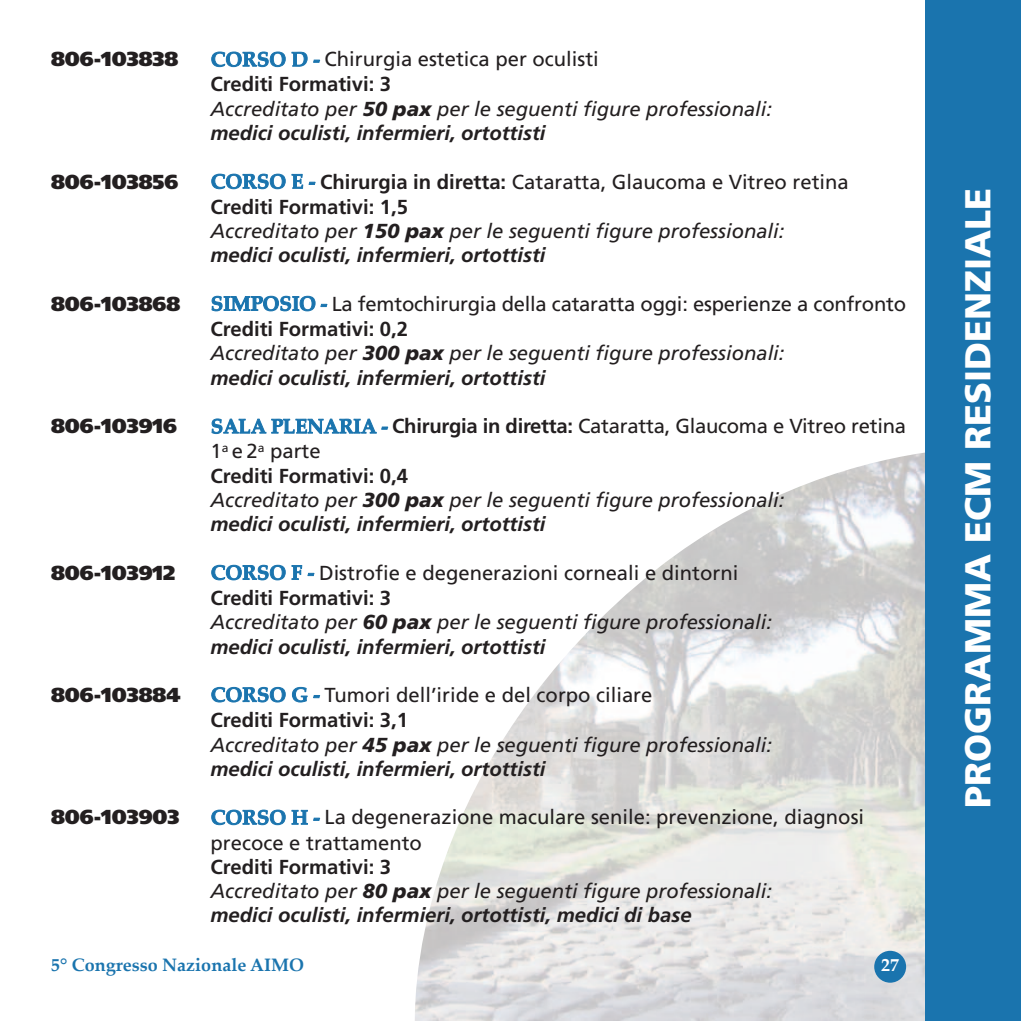
<style>
.page{position:relative;width:1021px;height:1021px;background:#fff}
.page>*{position:absolute;margin:0;border:0;box-sizing:border-box;transform-origin:0 0}
.t1{font:900 36px "Frutiger";color:#fff}
.t2{font:italic 20.25px/24.5px "Frutiger";color:#231f20}
.t3{font:20.25px/24.5px "Frutiger";color:#231f20}
.t4{font:italic 700 20.25px/24.3px "Frutiger";color:#231f20}
.t5{font:900 20.25px "Frutiger";color:#231f20}
.t6{font:700 18px "Palatino Linotype";color:#1a74ae}
.t7{font:700 18px "Palatino Linotype";color:#fff}
.s1{font-family:"Palatino Linotype";font-weight:700;font-style:normal;color:#1a74ae}
.s2{font-style:normal}
.s3{font-weight:700;font-style:normal}
.s4{font-weight:900}
.s5{font-weight:700}
.s6{font-family:"Palatino Linotype";font-weight:700;color:#1a74ae}
.s7{font-style:italic}
.s8{font-weight:900;font-style:italic}
.s9{font-weight:700;font-style:italic}
.s10{font-weight:400}
</style>
<div class="page">
<img style="left:415px;top:452px;width:510px;height:568px">
<div style="left:874px;top:950px;width:32px;height:32px;background:#1a74ae;border-radius:50%"></div>
<div style="left:925px;top:0;width:95px;height:1020px;background:#1a74ae"></div>
<p class="t5" style="left:51px;top:51px;width:129px">806-103838</p>
<p class="t2" style="left:210px;top:48px;width:563px"><span class="s1">CORSO D -</span> <span class="s2">Chirurgia estetica per oculisti<br></span><span class="s3">Crediti Formativi: 3<br></span>Accreditato per <span class="s4">50 pax</span> per le seguenti figure professionali: <span class="s5">medici oculisti, infermieri, ortottisti</span></p>
<p class="t5" style="left:51px;top:173px;width:129px">806-103856</p>
<p class="t2" style="left:210px;top:171px;width:639px"><span class="s1">CORSO E -</span> <span class="s3">Chirurgia in diretta:</span> <span class="s2">Cataratta, Glaucoma e Vitreo retina </span><span class="s3">Crediti Formativi: 1,5<br></span>Accreditato per <span class="s4">150 pax</span> per le seguenti figure professionali: <span class="s5">medici oculisti, infermieri, ortottisti</span></p>
<p class="t5" style="left:51px;top:296px;width:131px">806-103868</p>
<p class="t3" style="left:210px;top:293px;width:697px"><span class="s6">SIMPOSIO -</span> La femtochirurgia della cataratta oggi: esperienze a confronto <span class="s5">Crediti Formativi: 0,2<br></span><span class="s7">Accreditato per</span> <span class="s8">300 pax</span> <span class="s7">per le seguenti figure professionali:<br></span><span class="s9">medici oculisti, infermieri, ortottisti</span></p>
<p class="t5" style="left:51px;top:418px;width:127px">806-103916</p>
<p class="t2" style="left:210px;top:415px;width:697px"><span class="s1">SALA PLENARIA -</span> <span class="s3">Chirurgia in diretta:</span> <span class="s2">Cataratta, Glaucoma e Vitreo retina 1</span><sup>a</sup> <span class="s2">e 2</span><sup>a</sup> <span class="s2">parte<br></span><span class="s3">Crediti Formativi: 0,4<br></span>Accreditato per <span class="s4">300 pax</span> per le seguenti figure professionali:<br><span class="s5">medici oculisti, infermieri, ortottisti</span></p>
<p class="t5" style="left:51px;top:564px;width:126px">806-103912</p>
<p class="t2" style="left:210px;top:562px;width:563px"><span class="s1">CORSO F -</span> <span class="s2">Distrofie e degenerazioni corneali e dintorni </span><span class="s3">Crediti Formativi: 3<br></span>Accreditato per <span class="s4">60 pax</span> per le seguenti figure professionali: <span class="s5">medici oculisti, infermieri, ortottisti</span></p>
<p class="t5" style="left:51px;top:687px;width:131px">806-103884</p>
<p class="t2" style="left:210px;top:684px;width:563px"><span class="s1">CORSO G -</span> <span class="s2">Tumori dell’iride e del corpo ciliare<br></span><span class="s3">Crediti Formativi: 3,1<br></span>Accreditato per <span class="s4">45 pax</span> per le seguenti figure professionali: <span class="s5">medici oculisti, infermieri, ortottisti</span></p>
<p class="t5" style="left:51px;top:809px;width:130px">806-103903</p>
<p class="t3" style="left:210px;top:806px;width:655px"><span class="s6">CORSO H -</span> La degenerazione maculare senile: prevenzione, diagnosi precoce e trattamento</p>
<p class="t4" style="left:210px;top:856px;width:563px"><span class="s2">Crediti Formativi: 3<br></span><span class="s10">Accreditato per</span> <span class="s4">80 pax</span> <span class="s10">per le seguenti figure professionali: </span>medici oculisti, infermieri, ortottisti, medici di base</p>
<p class="t6" style="left:51px;top:951px;width:255px">5° Congresso Nazionale AIMO</p>
<p class="t7" style="left:881px;top:951px;width:19px">27</p>
<h1 class="t1" style="left:963px;top:807px;width:621px;rotate:-90deg">PROGRAMMA ECM RESIDENZIALE</h1>
</div>
